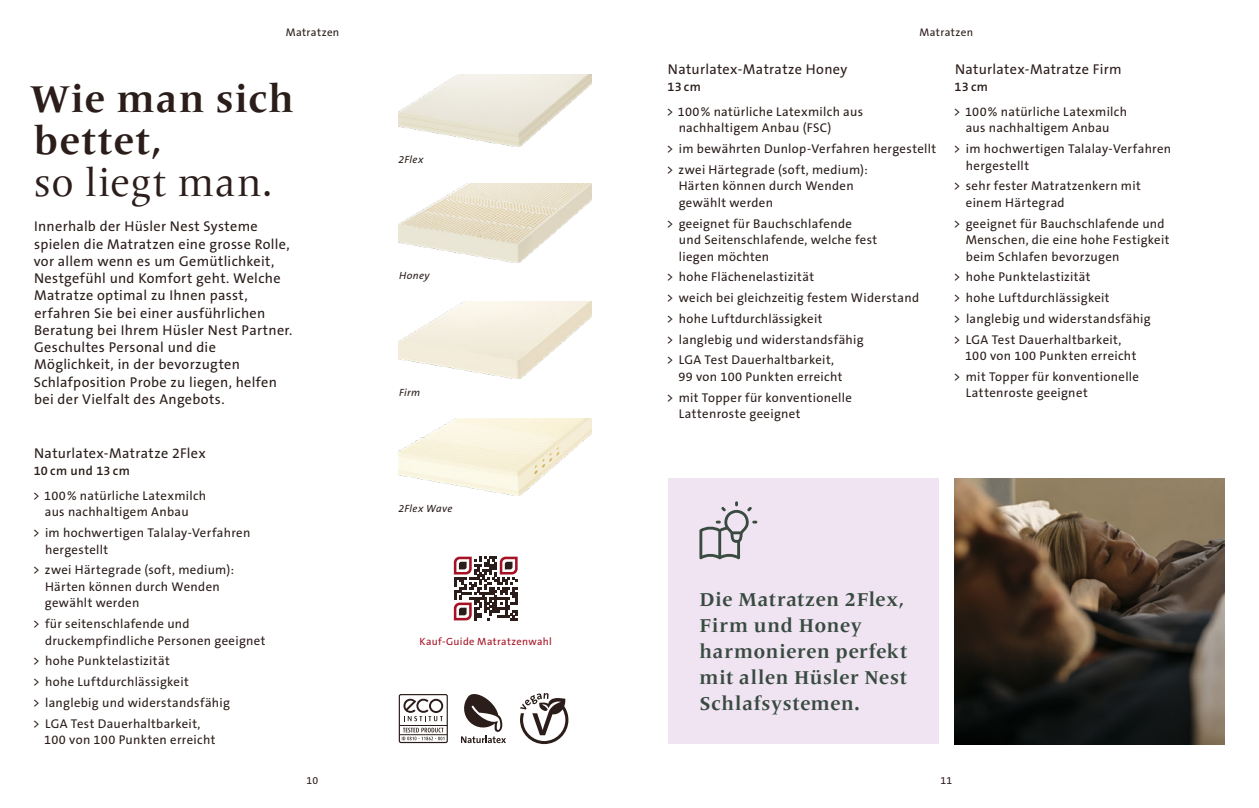
<style>
.page{position:relative;width:1259px;height:808px;background:#fff}
.page>*{position:absolute;margin:0;border:0;box-sizing:border-box;transform-origin:0 0}
.t1{font:700 39px/42px "Frutiger Serif LT Pro";letter-spacing:.03em;color:#2a1d1a}
.t2{font:39px "Frutiger Serif LT Pro";letter-spacing:.02em;color:#2a1d1a}
.t3{font:700 19.5px/26px "Frutiger Serif LT Pro";letter-spacing:.025em;color:#394b41}
.t4{font:14.25px/17.2px "The Sans B W5 Plain";letter-spacing:.02em;color:#2a1d1a}
.t5{font:12.75px/16.5px "The Sans B W5 Plain";letter-spacing:.025em;color:#2a1d1a}
.t6{font:600 12.75px "The Sans B W6";letter-spacing:.025em;color:#2a1d1a}
.t7{font:11.1px "The Sans B W5 Plain";letter-spacing:.035em;color:#2a1d1a}
.t8{font:italic 10.5px "The Sans B W5 Plain";letter-spacing:.035em;color:#2a1d1a}
.t9{font:10.5px "The Sans B W5 Plain";letter-spacing:.035em;color:#a41223}
.t10{font:10.5px "The Sans B W5 Plain";color:#2a1d1a}
</style>
<div class="page">
<img style="left:399px;top:74px;width:192px;height:73px">
<img style="left:399px;top:301px;width:192px;height:78px">
<img style="left:399px;top:183px;width:192px;height:80px">
<img style="left:399px;top:419px;width:192px;height:76px">
<img style="left:955px;top:478px;width:270px;height:266px">
<svg style="left:454px;top:557px;width:63px;height:63px"></svg>
<div style="left:399px;top:694px;width:49px;height:49px;border:1px solid #2a1d1a;border-radius:2px"></div>
<hr style="left:399px;top:734px;width:48px;height:1px;background:#2a1d1a">
<hr style="left:399px;top:725px;width:48px;height:1px;background:#2a1d1a">
<svg style="left:403px;top:698px;width:40px;height:23px"></svg>
<svg style="left:402px;top:728px;width:42px;height:12px"></svg>
<svg style="left:461px;top:694px;width:45px;height:49px"></svg>
<svg style="left:520px;top:693px;width:48px;height:51px"></svg>
<div style="left:668px;top:478px;width:270px;height:266px;background:#f0e4f2"></div>
<svg style="left:699px;top:501px;width:58px;height:58px"></svg>
<p class="t7" style="left:286px;top:25px;width:55px">Matratzen</p>
<p class="t7" style="left:919px;top:25px;width:55px">Matratzen</p>
<h1 class="t1" style="left:30px;top:78px;width:265px">Wie man sich bettet,</h1>
<h1 class="t2" style="left:34px;top:160px;width:239px">so liegt man.</h1>
<p class="t4" style="left:34px;top:218px;width:260px">Innerhalb der Hüsler Nest Systeme spielen die Matratzen eine grosse Rolle, vor allem wenn es um Gemütlichkeit, Nestgefühl und Komfort geht. Welche Matratze optimal zu Ihnen passt, erfahren Sie bei einer ausführlichen Beratung bei Ihrem Hüsler Nest Partner.<br>Geschultes Personal und die Möglichkeit, in der bevorzugten Schlafposition Probe zu liegen, helfen bei der Vielfalt des Angebots.</p>
<p class="t4" style="left:34px;top:445px;width:173px">Naturlatex-Matratze 2Flex</p>
<p class="t6" style="left:34px;top:462px;width:98px">10 cm und 13 cm</p>
<p class="t5" style="left:33px;top:487px;width:175px;text-align:center">&gt; 100% natürliche Latexmilch aus nachhaltigem Anbau</p>
<p class="t5" style="left:45px;top:524px;width:207px;text-indent:-12px">&gt; im hochwertigen Talalay-Verfahren hergestellt</p>
<p class="t5" style="left:45px;top:562px;width:191px;text-indent:-12px">&gt; zwei Härtegrade (soft, medium):<br>Härten können durch Wenden gewählt werden</p>
<p class="t5" style="left:45px;top:615px;width:222px;text-indent:-12px">&gt; für seitenschlafende und druckempfindliche Personen geeignet</p>
<p class="t5" style="left:33px;top:651px;width:199px;line-height:20.7px">&gt; hohe Punktelastizität<br>&gt; hohe Luftdurchlässigkeit<br>&gt; langlebig und widerstandsfähig &gt; LGA Test Dauerhaltbarkeit,</p>
<p class="t5" style="left:44px;top:732px;width:173px">100 von 100 Punkten erreicht</p>
<p class="t8" style="left:398px;top:153px;width:26px">2Flex</p>
<p class="t8" style="left:399px;top:270px;width:32px">Honey</p>
<p class="t8" style="left:399px;top:386px;width:23px">Firm</p>
<p class="t8" style="left:398px;top:502px;width:55px">2Flex Wave</p>
<p class="t9" style="left:419px;top:634px;width:134px">Kauf-Guide Matratzenwahl</p>
<p class="t4" style="left:668px;top:61px;width:181px">Naturlatex-Matratze Honey</p>
<p class="t6" style="left:667px;top:78px;width:35px">13 cm</p>
<p class="t5" style="left:679px;top:103px;width:186px;text-indent:-12px">&gt; 100% natürliche Latexmilch aus nachhaltigem Anbau (FSC)</p>
<p class="t5" style="left:666px;top:139px;width:271px;line-height:20.7px">&gt; im bewährten Dunlop-Verfahren hergestellt &gt; zwei Härtegrade (soft, medium):</p>
<p class="t5" style="left:678px;top:178px;width:176px">Härten können durch Wenden gewählt werden</p>
<p class="t5" style="left:679px;top:215px;width:200px;text-indent:-12px">&gt; geeignet für Bauchschlafende und Seitenschlafende, welche fest liegen möchten</p>
<p class="t5" style="left:666px;top:267px;width:254px;line-height:20.7px">&gt; hohe Flächenelastizität<br>&gt; weich bei gleichzeitig festem Widerstand &gt; hohe Luftdurchlässigkeit<br>&gt; langlebig und widerstandsfähig<br>&gt; LGA Test Dauerhaltbarkeit,</p>
<p class="t5" style="left:666px;top:366px;width:187px;line-height:20.7px;text-align:center">99 von 100 Punkten erreicht<br>&gt; mit Topper für konventionelle</p>
<p class="t5" style="left:679px;top:406px;width:123px">Lattenroste geeignet</p>
<p class="t4" style="left:955px;top:61px;width:168px">Naturlatex-Matratze Firm</p>
<p class="t6" style="left:954px;top:78px;width:35px">13 cm</p>
<p class="t5" style="left:953px;top:103px;width:175px;text-align:center">&gt; 100% natürliche Latexmilch aus nachhaltigem Anbau</p>
<p class="t5" style="left:966px;top:141px;width:207px;text-indent:-12px">&gt; im hochwertigen Talalay-Verfahren hergestellt</p>
<p class="t5" style="left:966px;top:178px;width:176px;text-indent:-12px">&gt; sehr fester Matratzenkern mit einem Härtegrad</p>
<p class="t5" style="left:965px;top:215px;width:205px;text-indent:-12px">&gt; geeignet für Bauchschlafende und<br>Menschen, die eine hohe Festigkeit beim Schlafen bevorzugen</p>
<p class="t5" style="left:953px;top:267px;width:199px;line-height:20.7px">&gt; hohe Punktelastizität<br>&gt; hohe Luftdurchlässigkeit<br>&gt; langlebig und widerstandsfähig &gt; LGA Test Dauerhaltbarkeit,</p>
<p class="t5" style="left:953px;top:345px;width:187px;line-height:20.7px;text-align:right">100 von 100 Punkten erreicht<br>&gt; mit Topper für konventionelle</p>
<p class="t5" style="left:966px;top:385px;width:123px">Lattenroste geeignet</p>
<h2 class="t3" style="left:699px;top:587px;width:209px">Die Matratzen 2Flex,<br>Firm und Honey harmonieren perfekt mit allen Hüsler Nest<br>Schlafsystemen.</h2>
<p class="t10" style="left:306px;top:774px;width:13px">10</p>
<p class="t10" style="left:940px;top:774px;width:13px">11</p>
</div>
